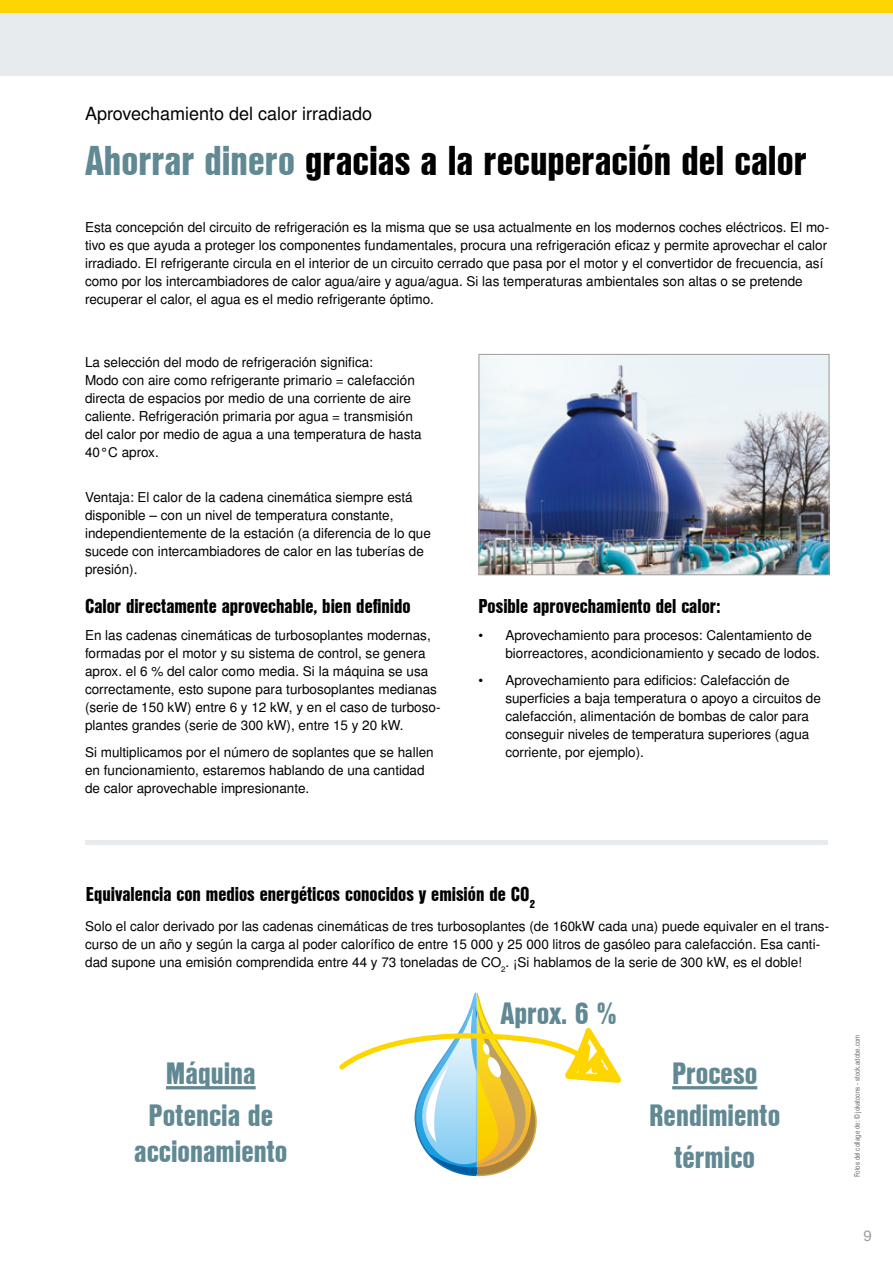
<style>
.page{position:relative;width:893px;height:1263px;background:#fff}
.page>*{position:absolute;margin:0;border:0;box-sizing:border-box;transform-origin:0 0}
.t1{font:40.5px "Nimbus San L Bla Con";color:#000}
.t2{font:30px/42px "Nimbus San L Bla Con";color:#618994;text-align:center}
.t3{font:19.5px "Nimbus San L Bla Con";color:#000}
.t4{font:18px "Nimbus San L";color:#000}
.t5{font:15px "Nimbus San L";color:#9d9d9c}
.t6{font:13.5px/18px "Nimbus San L";color:#000}
.t7{font:7.5px "Nimbus San L Reg Con";color:#706f6f}
.s1{color:#618994}
</style>
<div class="page">
<div style="left:0;top:0;width:893px;height:691px;background:#e8ebee"></div>
<div style="left:0;top:0;width:893px;height:13px;background:#ffd500"></div>
<div style="left:0;top:77px;width:893px;height:641px;background:#fff"></div>
<img style="left:481px;top:356px;width:346px;height:217px">
<div style="left:479px;top:354px;width:350px;height:221px;border:1px solid #9d9d9c"></div>
<svg style="left:339px;top:992px;width:282px;height:185px"></svg>
<hr style="left:85px;top:841px;width:742px;height:4px;background:#e8ebee">
<hr style="left:166px;top:1086px;width:90px;height:3px;background:#618994">
<hr style="left:672px;top:1086px;width:85px;height:3px;background:#618994">
<h3 class="t4" style="left:85px;top:103px;width:289px">Aprovechamiento del calor irradiado</h3>
<h1 class="t1" style="left:85px;top:130px;width:723px"><span class="s1">Ahorrar dinero</span> gracias a la recuperación del calor</h1>
<p class="t6" style="left:85px;top:219px;width:746px">Esta concepción del circuito de refrigeración es la misma que se usa actualmente en los modernos coches eléctricos. El mo&shy;tivo es que ayuda a proteger los componentes fundamentales, procura una refrigeración eficaz y permite aprovechar el calor irradiado. El refrigerante circula en el interior de un circuito cerrado que pasa por el motor y el convertidor de frecuencia, así como por los intercambiadores de calor agua/aire y agua/agua. Si las temperaturas ambientales son altas o se pretende recuperar el calor, el agua es el medio refrigerante óptimo.</p>
<p class="t6" style="left:85px;top:354px;width:338px">La selección del modo de refrigeración significa:<br>Modo con aire como refrigerante primario = calefacción directa de espacios por medio de una corriente de aire caliente. Refrigeración primaria por agua = transmisión del calor por medio de agua a una temperatura de hasta 40°C aprox.</p>
<p class="t6" style="left:85px;top:489px;width:347px">Ventaja: El calor de la cadena cinemática siempre está disponible – con un nivel de temperatura constante, independientemente de la estación (a diferencia de lo que sucede con intercambiadores de calor en las tuberías de presión).</p>
<h3 class="t3" style="left:85px;top:592px;width:327px">Calor directamente aprovechable, bien definido</h3>
<p class="t6" style="left:85px;top:627px;width:357px">En las cadenas cinemáticas de turbosoplantes modernas, formadas por el motor y su sistema de control, se genera aprox. el 6 % del calor como media. Si la máquina se usa correctamente, esto supone para turbosoplantes medianas (serie de 150 kW) entre 6 y 12 kW, y en el caso de turboso&shy;plantes grandes (serie de 300 kW), entre 15 y 20 kW.</p>
<p class="t6" style="left:85px;top:744px;width:350px">Si multiplicamos por el número de soplantes que se hallen en funcionamiento, estaremos hablando de una cantidad de calor aprovechable impresionante.</p>
<h3 class="t3" style="left:478px;top:592px;width:244px">Posible aprovechamiento del calor:</h3>
<p class="t6" style="left:505px;top:627px;width:316px;text-indent:-27px">• Aprovechamiento para procesos: Calentamiento de biorreactores, acondicionamiento y secado de lodos.</p>
<p class="t6" style="left:505px;top:672px;width:317px;text-indent:-27px">• Aprovechamiento para edificios: Calefacción de superficies a baja temperatura o apoyo a circuitos de calefacción, alimentación de bombas de calor para conseguir niveles de temperatura superiores (agua corriente, por ejemplo).</p>
<h3 class="t3" style="left:86px;top:880px;width:451px">Equivalencia con medios energéticos conocidos y emisión de CO<sub>2</sub></h3>
<p class="t6" style="left:85px;top:918px;width:745px">Solo el calor derivado por las cadenas cinemáticas de tres turbosoplantes (de 160kW cada una) puede equivaler en el trans&shy;curso de un año y según la carga al poder calorífico de entre 15 000 y 25 000 litros de gasóleo para calefacción. Esa canti&shy;dad supone una emisión comprendida entre 44 y 73 toneladas de CO<sub>2</sub>. ¡Si hablamos de la serie de 300 kW, es el doble!</p>
<h2 class="t2" style="left:148px;top:1051px;width:126px">Máquina<br>Potencia de</h2>
<h2 class="t2" style="left:134px;top:1129px;width:155px">accionamiento</h2>
<h2 class="t2" style="left:500px;top:991px;width:118px">Aprox. 6 %</h2>
<h2 class="t2" style="left:649px;top:1051px;width:133px">Proceso<br>Rendimiento térmico</h2>
<p class="t7" style="left:853px;top:1177px;width:144px;rotate:-90deg">Fotos del collage de: © jokatoons - stock.adobe.com</p>
<p class="t5" style="left:863px;top:1226px;width:10px">9</p>
</div>
